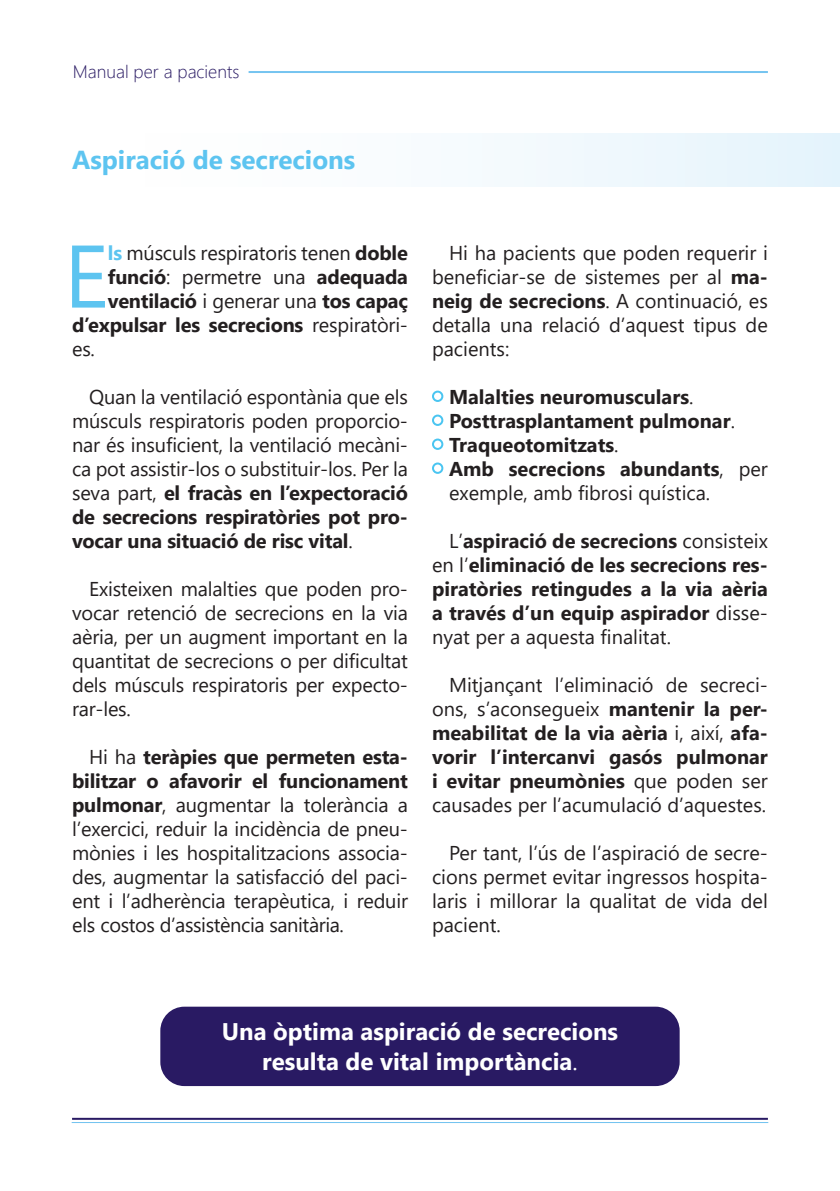
<style>
.page{position:relative;width:840px;height:1191px;background:#fff}
.page>*{position:absolute;margin:0;border:0;box-sizing:border-box;transform-origin:0 0}
.t1{font:88.6px "Segoe UI";color:#5dc4f0}
.t2{font:700 26px "Segoe UI";color:#5dc4f0}
.t3{font:700 24px "Segoe UI";color:#fff}
.t4{font:20px/24px "Segoe UI";letter-spacing:-.01em;color:#231f20;text-align:justify}
.t5{font:700 20px/24px "Segoe UI";color:#231f20;text-align:justify}
.t6{font:300 18px "Segoe UI";color:#291a63}
.s1{font-weight:700;color:#5dc4f0}
.s2{font-weight:700}
.s3{font-weight:400}
</style>
<div class="page">
<div style="left:160px;top:1006px;width:519px;height:80px;background:#291a63;border-radius:24px"></div>
<div style="left:72px;top:133px;width:767px;height:54px;background:linear-gradient(to right,#fff,#e6f4fc)"></div>
<hr style="left:248px;top:71px;width:519px;height:2px;background:#75c4f0">
<hr style="left:72px;top:1117px;width:695px;height:2px;background:#291a63">
<svg style="left:72px;top:1122px;width:695px;height:1px"></svg>
<div style="left:432px;top:390px;width:11px;height:12px;border:2px solid #4ac5f1;border-radius:50%"></div>
<div style="left:432px;top:414px;width:11px;height:12px;border:2px solid #4ac5f1;border-radius:50%"></div>
<div style="left:432px;top:438px;width:11px;height:12px;border:2px solid #4ac5f1;border-radius:50%"></div>
<div style="left:432px;top:462px;width:11px;height:12px;border:2px solid #4ac5f1;border-radius:50%"></div>
<p class="t6" style="left:73px;top:54px;width:168px">Manual per a pacients</p>
<p class="t2" style="left:72px;top:135px;width:285px">Aspiració de secrecions</p>
<p class="t1" style="left:64px;top:192px;width:46px">E</p>
<p class="t4" style="left:108px;top:239px;width:301px"><span class="s1">ls</span> músculs respiratoris tenen <span class="s2">doble</span></p>
<p class="t5" style="left:108px;top:263px;width:301px">funció<span class="s3">: permetre una</span> adequada</p>
<p class="t5" style="left:108px;top:287px;width:301px">ventilació <span class="s3">i generar una</span> tos capaç</p>
<p class="t5" style="left:72px;top:311px;width:337px">d’expulsar les secrecions <span class="s3">respiratòri-</span></p>
<p class="t4" style="left:72px;top:335px;width:24px">es.</p>
<p class="t4" style="left:72px;top:383px;width:337px;text-indent:17px">Quan la ventilació espontània que els músculs respiratoris poden proporcio&shy;nar és insuficient, la ventilació mecàni&shy;ca pot assistir-los o substituir-los. Per la seva part, <span class="s2">el fracàs en l’expectoració de secrecions respiratòries pot pro&shy;vocar una situació de risc vital</span>.</p>
<p class="t4" style="left:72px;top:575px;width:337px;text-indent:17px">Existeixen malalties que poden pro&shy;vocar retenció de secrecions en la via aèria, per un augment important en la quantitat de secrecions o per dificultat dels músculs respiratoris per expecto&shy;rar-les.</p>
<p class="t4" style="left:72px;top:743px;width:337px;text-indent:17px">Hi ha <span class="s2">teràpies que permeten esta&shy;bilitzar o afavorir el funcionament pulmonar</span>, augmentar la tolerància a l’exercici, reduir la incidència de pneu&shy;mònies i les hospitalitzacions associa&shy;des, augmentar la satisfacció del paci&shy;ent i l’adherència terapèutica, i reduir els costos d’assistència sanitària.</p>
<p class="t4" style="left:432px;top:239px;width:337px;text-indent:17px">Hi ha pacients que poden requerir i beneficiar-se de sistemes per al <span class="s2">ma&shy;neig de secrecions</span>. A continuació, es detalla una relació d’aquest tipus de pacients:</p>
<p class="t5" style="left:449px;top:383px;width:246px">Malalties neuromusculars<span class="s3">.</span></p>
<p class="t5" style="left:449px;top:407px;width:287px">Posttrasplantament pulmonar<span class="s3">.</span></p>
<p class="t5" style="left:449px;top:431px;width:171px">Traqueotomitzats<span class="s3">.</span></p>
<p class="t4" style="left:449px;top:455px;width:320px"><span class="s2">Amb secrecions abundants</span>, per exemple, amb fibrosi quística.</p>
<p class="t5" style="left:432px;top:527px;width:337px;text-indent:17px"><span class="s3">L’</span>aspiració de secrecions <span class="s3">consisteix en l’</span>eliminació de les secrecions res&shy;piratòries retingudes a la via aèria a través d’un equip aspirador <span class="s3">disse&shy;nyat per a aquesta finalitat.</span></p>
<p class="t4" style="left:432px;top:671px;width:337px;text-indent:17px">Mitjançant l’eliminació de secreci&shy;ons, s’aconsegueix <span class="s2">mantenir la per&shy;meabilitat de la via aèria</span> i, així, <span class="s2">afa&shy;vorir l’intercanvi gasós pulmonar i evitar pneumònies</span> que poden ser causades per l’acumulació d’aquestes.</p>
<p class="t4" style="left:432px;top:839px;width:337px;text-indent:17px">Per tant, l’ús de l’aspiració de secre&shy;cions permet evitar ingressos hospita&shy;laris i millorar la qualitat de vida del pacient.</p>
<p class="t3" style="left:222px;top:1009px;width:397px">Una òptima aspiració de secrecions</p>
<p class="t3" style="left:262px;top:1039px;width:317px">resulta de vital importància<span class="s3">.</span></p>
</div>
